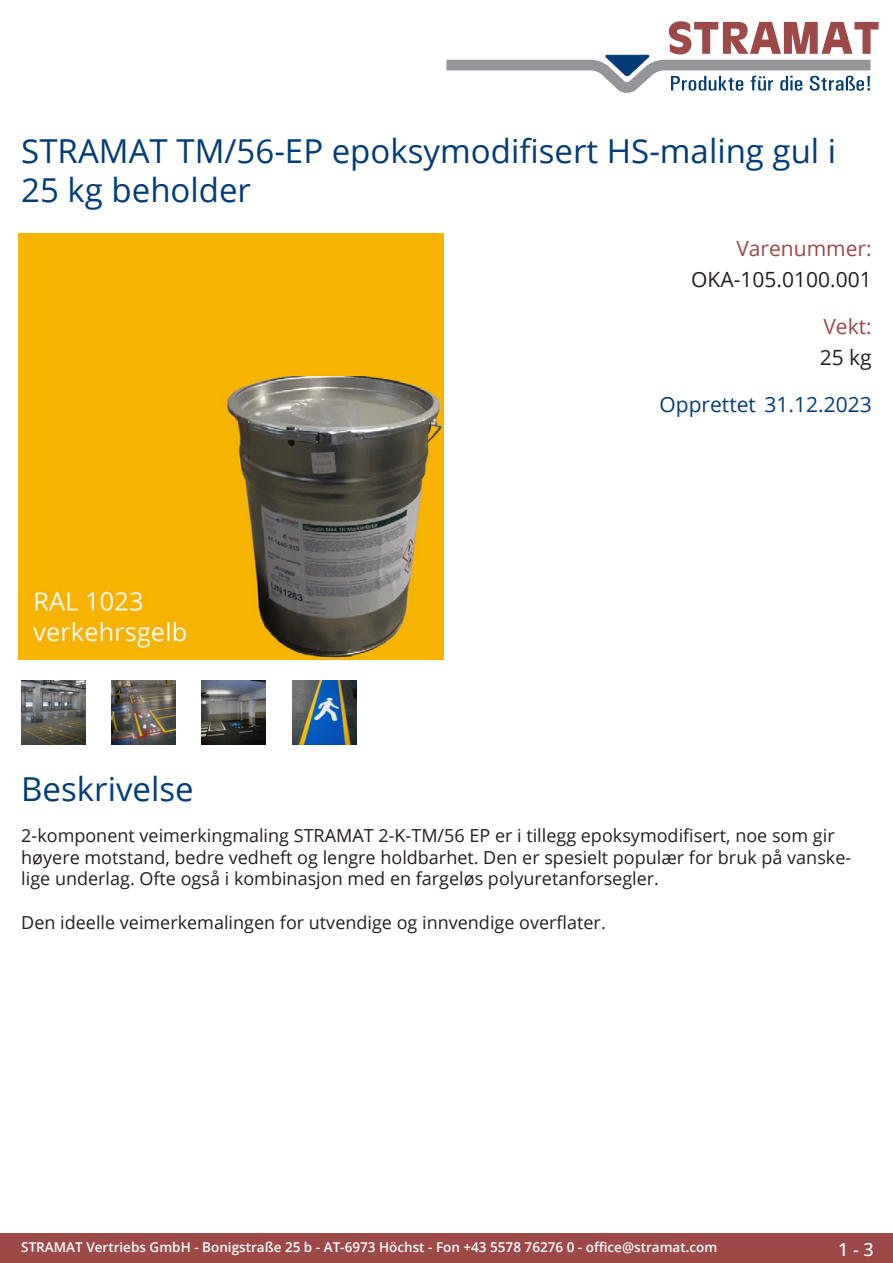
<style>
.page{position:relative;width:893px;height:1263px;background:#fff}
.page>*{position:absolute;margin:0;border:0;box-sizing:border-box;transform-origin:0 0}
.Produkttitel{font:33px/39.6px "Open Sans";color:#003d78}
.TechDaten_Inhalt{font:21px "Open Sans";color:#231f20}
.Erstellungsdatum{font:21px "Open Sans";color:#003d78}
.TechDaten_Überschrif{font:21px "Open Sans";color:#9c4948}
.Beschreibung_Text{font:18px/21.6px "Open Sans";color:#231f20}
.t1{font:500 18px "Open Sans";color:#fff}
.t2{font:600 13.5px "Open Sans";color:#fff}
</style>
<div class="page">
<div style="left:0;top:1233px;width:893px;height:30px;background:#9c4948"></div>
<svg style="left:446px;top:21px;width:433px;height:72px"></svg>
<img style="left:18px;top:234px;width:425px;height:425px">
<img style="left:21px;top:680px;width:64px;height:64px">
<img style="left:112px;top:680px;width:63px;height:64px">
<img style="left:202px;top:680px;width:64px;height:64px">
<img style="left:292px;top:680px;width:64px;height:64px">
<p class="Produkttitel" style="left:21px;top:130px;width:816px">STRAMAT TM/56-EP epoksymodifisert HS-maling gul i<br>25 kg beholder</p>
<p class="TechDaten_Überschrif" style="left:736px;top:234px;width:137px">Varenummer:</p>
<p class="TechDaten_Inhalt" style="left:691px;top:265px;width:182px">OKA-105.0100.001</p>
<p class="TechDaten_Überschrif" style="left:823px;top:312px;width:50px">Vekt:</p>
<p class="TechDaten_Inhalt" style="left:820px;top:343px;width:54px">25 kg</p>
<p class="Erstellungsdatum" style="left:659px;top:390px;width:214px">Opprettet 31.12.2023</p>
<p class="Produkttitel" style="left:21px;top:768px;width:174px">Beskrivelse</p>
<p class="Beschreibung_Text" style="left:21px;top:824px;width:830px">2-komponent veimerkingmaling STRAMAT 2-K-TM/56 EP er i tillegg epoksymodifisert, noe som gir høyere motstand, bedre vedheft og lengre holdbarhet. Den er spesielt populær for bruk på vanske&shy;lige underlag. Ofte også i kombinasjon med en fargeløs polyuretanforsegler.</p>
<p class="Beschreibung_Text" style="left:21px;top:911px;width:586px">Den ideelle veimerkemalingen for utvendige og innvendige overflater.</p>
<p class="t2" style="left:21px;top:1238px;width:698px">STRAMAT Vertriebs GmbH - Bonigstraße 25 b - AT-6973 Höchst - Fon +43 5578 76276 0 - office@stramat.com</p>
<p class="t1" style="left:838px;top:1237px;width:37px">1 - 3</p>
</div>
